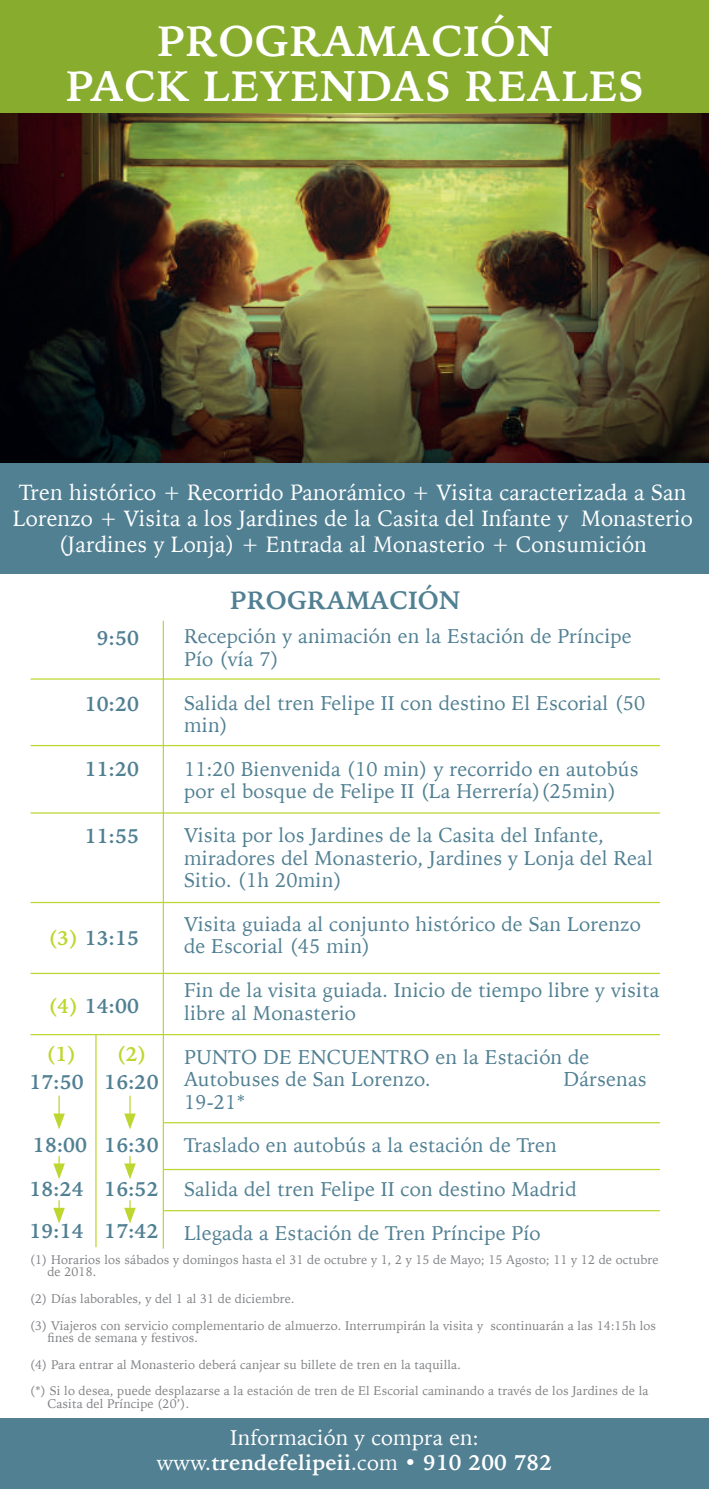
<style>
.page{position:relative;width:709px;height:1489px;background:#fff}
.page>*{position:absolute;margin:0;border:0;box-sizing:border-box;transform-origin:0 0}
.t1{font:700 42.5px/45px "Iowan Old Style";letter-spacing:.02em;color:#fff;text-align:center}
.t2{font:700 25px "Iowan Old Style";letter-spacing:.01em;color:#518093}
.t3{font:22.25px/26px "Iowan Old Style";letter-spacing:.01em;color:#fff;text-align:center}
.t4{font:21.25px/25.5px "Iowan Old Style";letter-spacing:.01em;color:#fff;text-align:center}
.t5{font:20px/22.5px "Iowan Old Style";letter-spacing:.01em;color:#518093}
.t6{font:700 20px/42.8px "Iowan Old Style";letter-spacing:.01em;color:#518093}
.t7{font:700 20px "Iowan Old Style";color:#bed630}
.t8{font:12.5px/26.8px "Iowan Old Style";letter-spacing:.01em;color:#808285}
.s1{color:#bed630}
.s2{font-weight:700}
</style>
<div class="page">
<div style="left:0;top:1417px;width:709px;height:71px;background:#518093"></div>
<img style="left:0;top:112px;width:709px;height:351px">
<div style="left:0;top:463px;width:709px;height:111px;background:#518093"></div>
<hr style="left:31px;top:678px;width:629px;height:1px;background:#bed630">
<hr style="left:163px;top:620px;width:1px;height:628px;background:#bed630">
<hr style="left:31px;top:745px;width:629px;height:1px;background:#bed630">
<hr style="left:31px;top:812px;width:629px;height:1px;background:#bed630">
<hr style="left:31px;top:901px;width:629px;height:2px;background:#bed630">
<hr style="left:31px;top:972px;width:629px;height:2px;background:#bed630">
<hr style="left:31px;top:1033px;width:629px;height:2px;background:#bed630">
<hr style="left:164px;top:1121px;width:496px;height:2px;background:#bed630">
<hr style="left:164px;top:1168px;width:496px;height:2px;background:#bed630">
<hr style="left:164px;top:1209px;width:496px;height:2px;background:#bed630">
<hr style="left:95px;top:1034px;width:2px;height:213px;background:#bed630">
<hr style="left:58px;top:1095px;width:2px;height:22px;background:#bed630">
<svg style="left:53px;top:1113px;width:12px;height:16px"></svg>
<svg style="left:53px;top:1156px;width:12px;height:23px"></svg>
<svg style="left:53px;top:1200px;width:12px;height:23px"></svg>
<hr style="left:129px;top:1095px;width:2px;height:22px;background:#bed630">
<svg style="left:124px;top:1113px;width:12px;height:16px"></svg>
<svg style="left:124px;top:1156px;width:12px;height:23px"></svg>
<svg style="left:124px;top:1200px;width:12px;height:23px"></svg>
<div style="left:0;top:0;width:709px;height:112px;background:#88ac2e"></div>
<h1 class="t1" style="left:66px;top:16px;width:579px">PROGRAMACIÓN<br>PACK LEYENDAS REALES</h1>
<p class="t3" style="left:13px;top:478px;width:681px">Tren histórico + Recorrido Panorámico + Visita caracterizada a San<br>Lorenzo + Visita a los Jardines de la Casita del Infante y Monasterio (Jardines y Lonja) + Entrada al Monasterio + Consumición</p>
<p class="t2" style="left:230px;top:577px;width:231px">PROGRAMACIÓN</p>
<p class="t5" style="left:184px;top:624px;width:449px">Recepción y animación en la Estación de Príncipe<br>Pío (vía 7)</p>
<p class="t5" style="left:184px;top:690px;width:463px">Salida del tren Felipe II con destino El Escorial (50 min)</p>
<p class="t5" style="left:184px;top:756px;width:456px">11:20 Bienvenida (10 min) y recorrido en autobús por el bosque de Felipe II (La Herrería)(25min)</p>
<p class="t5" style="left:184px;top:823px;width:470px">Visita por los Jardines de la Casita del Infante, miradores del Monasterio, Jardines y Lonja del Real<br>Sitio. (1h 20min)</p>
<p class="t5" style="left:184px;top:911px;width:458px">Visita guiada al conjunto histórico de San Lorenzo de Escorial (45 min)</p>
<p class="t5" style="left:184px;top:978px;width:477px">Fin de la visita guiada. Inicio de tiempo libre y visita libre al Monasterio</p>
<p class="t5" style="left:184px;top:1044px;width:407px">PUNTO DE ENCUENTRO en la Estación de<br>Autobuses de San Lorenzo.</p>
<p class="t6" style="left:97px;top:615px;width:44px">9:50</p>
<p class="t6" style="left:85px;top:681px;width:56px">10:20</p>
<p class="t6" style="left:85px;top:746px;width:56px">11:20</p>
<p class="t6" style="left:85px;top:813px;width:56px">11:55</p>
<p class="t6" style="left:48px;top:915px;width:92px"><span class="s1">(3)</span> 13:15</p>
<p class="t6" style="left:48px;top:983px;width:92px"><span class="s1">(4)</span> 14:00</p>
<p class="t7" style="left:46px;top:1035px;width:102px">(1) (2)</p>
<p class="t5" style="left:563px;top:1066px;width:85px">Dársenas</p>
<p class="t5" style="left:184px;top:1078px;width:394px;line-height:43.8px">19-21*<br>Traslado en autobús a la estación de Tren<br>Salida del tren Felipe II con destino Madrid<br>Llegada a Estación de Tren Príncipe Pío</p>
<p class="t6" style="left:104px;top:1059px;width:56px">16:20</p>
<p class="t6" style="left:29px;top:1059px;width:56px">17:50</p>
<p class="t6" style="left:104px;top:1122px;width:56px;text-align:justify">16:30<br>16:52<br>17:42</p>
<p class="t6" style="left:29px;top:1122px;width:59px">18:00<br>18:24<br>19:14</p>
<p class="t8" style="left:47px;top:1252px;width:612px;line-height:12.5px;text-indent:-18px">(1) Horarios los sábados y domingos hasta el 31 de octubre y 1, 2 y 15 de Mayo; 15 Agosto; 11 y 12 de octubre de 2018.</p>
<p class="t8" style="left:30px;top:1284px;width:628px">(2) Días laborables, y del 1 al 31 de diciembre.<br>(3) Viajeros con servicio complementario de almuerzo. Interrumpirán la visita y scontinuarán a las 14:15h los</p>
<p class="t8" style="left:30px;top:1323px;width:620px;text-indent:18px">fines de semana y festivos.<br>(4) Para entrar al Monasterio deberá canjear su billete de tren en la taquilla.<br>(*) Si lo desea, puede desplazarse a la estación de tren de El Escorial caminando a través de los Jardines de la</p>
<p class="t8" style="left:47px;top:1389px;width:143px">Casita del Príncipe (20’).</p>
<p class="t4" style="left:157px;top:1423px;width:397px">Información y compra en: www.<span class="s2">trendefelipeii</span>.com • <span class="s2">910 200 782</span></p>
</div>
